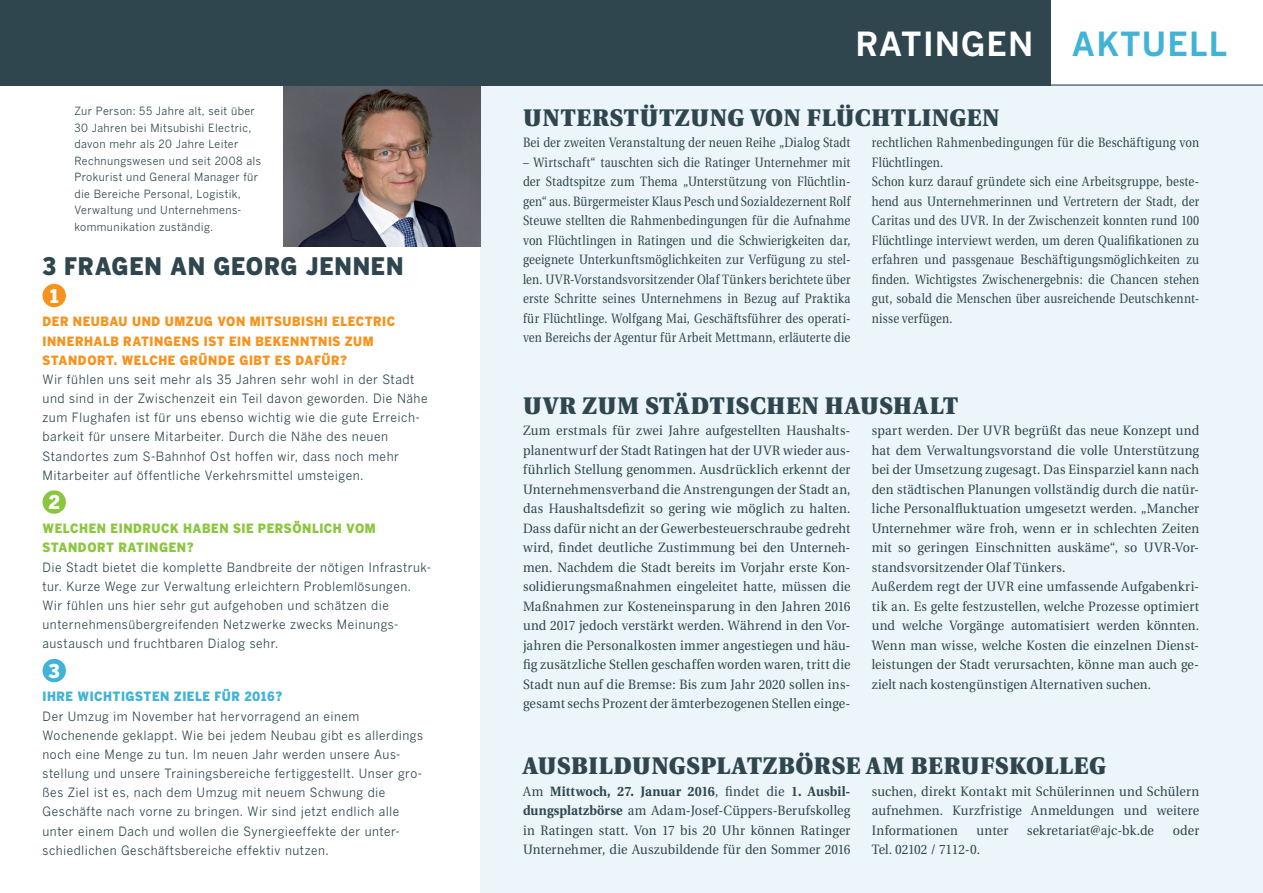
<style>
.page{position:relative;width:1263px;height:893px;background:#fff}
.page>*{position:absolute;margin:0;border:0;box-sizing:border-box;transform-origin:0 0}
.t1{font:700 33px "Benton Gothic";letter-spacing:.03em;color:#fff}
.t2{font:900 24px "Utopia";letter-spacing:.035em;color:#2f464e;scale:.95 1}
.t3{font:900 24px "Benton Gothic";letter-spacing:.035em;color:#2f464e;scale:.95 1}
.t4{font:900 18.9px "Benton Gothic";color:#fff}
.t5{font:13.5px/19.5px "Utopia";letter-spacing:.01em;color:#2f464e;text-align:justify;scale:.93 1}
.t6{font:13.5px/19.5px "Utopia";letter-spacing:.01em;color:#2f464e;text-align:justify;scale:.85 1}
.t7{font:13.5px "Utopia";letter-spacing:-.01em;color:#2f464e;scale:.93 1}
.t8{font:12.75px/19.2px "Benton Gothic";letter-spacing:.04em;color:#2f464e;scale:.94 1}
.t9{font:12.75px/19.2px "Benton Gothic";letter-spacing:.04em;color:#2f464e;scale:.95 1}
.t10{font:900 12.75px/19.2px "Benton Gothic";letter-spacing:.045em;color:#f7931d;scale:.95 1}
.t11{font:900 12.75px/19.2px "Benton Gothic";letter-spacing:.045em;color:#8bc63e;scale:.95 1}
.t12{font:900 12.75px "Benton Gothic";letter-spacing:.045em;color:#41b3d5;scale:.95 1}
.t13{font:11.25px/16.5px "Benton Gothic";letter-spacing:.035em;color:#2f464e;scale:.95 1}
.s1{color:#41b3d5}
.s2{font-weight:700}
</style>
<div class="page">
<div style="left:480px;top:85px;width:783px;height:808px;background:#ecf5f9"></div>
<img style="left:284px;top:86px;width:196px;height:161px">
<div style="left:0;top:0;width:1050px;height:85px;background:#2f464e"></div>
<hr style="left:0;top:84px;width:1263px;height:2px;background:#2f464e">
<div style="left:43px;top:284px;width:23px;height:23px;background:#f7931d;border-radius:50%"></div>
<div style="left:43px;top:490px;width:23px;height:24px;background:#8bc63e;border-radius:50%"></div>
<div style="left:43px;top:659px;width:23px;height:23px;background:#41b3d5;border-radius:50%"></div>
<p class="t13" style="left:74px;top:103px;width:198px">Zur Person: 55 Jahre alt, seit über<br>30 Jahren bei Mitsubishi Electric, davon mehr als 20 Jahre Leiter<br>Rechnungswesen und seit 2008 als<br>Prokurist und General Manager für die Bereiche Personal, Logistik,<br>Verwaltung und Unternehmens&shy;kommunikation zuständig.</p>
<h2 class="t3" style="left:43px;top:251px;width:381px">3 FRAGEN AN GEORG JENNEN</h2>
<h3 class="t4" style="left:50px;top:284px;width:10px">1</h3>
<p class="t10" style="left:43px;top:312px;width:373px">DER NEUBAU UND UMZUG VON MITSUBISHI ELECTRIC<br>INNERHALB RATINGENS IST EIN BEKENNTNIS ZUM<br>STANDORT. WELCHE GRÜNDE GIBT ES DAFÜR?</p>
<p class="t9" style="left:43px;top:369px;width:407px">Wir fühlen uns seit mehr als 35 Jahren sehr wohl in der Stadt und sind in der Zwischenzeit ein Teil davon geworden. Die Nähe zum Flughafen ist für uns ebenso wichtig wie die gute Erreich&shy;barkeit für unsere Mitarbeiter. Durch die Nähe des neuen Standortes zum S-Bahnhof Ost hoffen wir, dass noch mehr Mitarbeiter auf öffentliche Verkehrsmittel umsteigen.</p>
<h3 class="t4" style="left:48px;top:490px;width:13px">2</h3>
<p class="t11" style="left:43px;top:519px;width:352px">WELCHEN EINDRUCK HABEN SIE PERSÖNLICH VOM<br>STANDORT RATINGEN?</p>
<p class="t8" style="left:43px;top:557px;width:415px">Die Stadt bietet die komplette Bandbreite der nötigen Infrastruk&shy;tur. Kurze Wege zur Verwaltung erleichtern Problemlösungen.<br>Wir fühlen uns hier sehr gut aufgehoben und schätzen die unternehmensübergreifenden Netzwerke zwecks Meinungs&shy;austausch und fruchtbaren Dialog sehr.</p>
<h3 class="t4" style="left:49px;top:659px;width:13px">3</h3>
<p class="t12" style="left:43px;top:689px;width:254px">IHRE WICHTIGSTEN ZIELE FÜR 2016?</p>
<p class="t8" style="left:43px;top:706px;width:406px">Der Umzug im November hat hervorragend an einem Wochenende geklappt. Wie bei jedem Neubau gibt es allerdings noch eine Menge zu tun. Im neuen Jahr werden unsere Aus&shy;stellung und unsere Trainingsbereiche fertiggestellt. Unser gro&shy;ßes Ziel ist es, nach dem Umzug mit neuem Schwung die Geschäfte nach vorne zu bringen. Wir sind jetzt endlich alle unter einem Dach und wollen die Synergieeffekte der unter&shy;schiedlichen Geschäftsbereiche effektiv nutzen.</p>
<h1 class="t1" style="left:855px;top:23px;width:374px">RATINGEN <span class="s1">AKTUELL</span></h1>
<h2 class="t2" style="left:523px;top:104px;width:503px">UNTERSTÜTZUNG VON FLÜCHTLINGEN</h2>
<p class="t6" style="left:523px;top:133px;width:387px">Bei der zweiten Veranstaltung der neuen Reihe „Dialog Stadt</p>
<p class="t6" style="left:523px;top:153px;width:387px">– Wirtschaft“ tauschten sich die Ratinger Unternehmer mit der Stadtspitze zum Thema „Unterstützung von Flüchtlin&shy;gen“ aus. Bürgermeister Klaus Pesch und Sozialdezernent Rolf Steuwe stellten die Rahmenbedingungen für die Aufnahme von Flüchtlingen in Ratingen und die Schwierigkeiten dar, geeignete Unterkunftsmöglichkeiten zur Verfügung zu stel&shy;len. UVR-Vorstandsvorsitzender Olaf Tünkers berichtete über erste Schritte seines Unternehmens in Bezug auf Praktika für Flüchtlinge. Wolfgang Mai, Geschäftsführer des operati&shy;ven Bereichs der Agentur für Arbeit Mettmann, erläuterte die</p>
<p class="t6" style="left:872px;top:133px;width:387px;text-align:left">rechtlichen Rahmenbedingungen für die Beschäftigung von Flüchtlingen.<br>Schon kurz darauf gründete sich eine Arbeitsgruppe, beste&shy;hend aus Unternehmerinnen und Vertretern der Stadt, der Caritas und des UVR. In der Zwischenzeit konnten rund 100<br>Flüchtlinge interviewt werden, um deren Qualifikationen zu erfahren und passgenaue Beschäftigungsmöglichkeiten zu finden. Wichtigstes Zwischenergebnis: die Chancen stehen gut, sobald die Menschen über ausreichende Deutschkennt&shy;nisse verfügen.</p>
<h2 class="t2" style="left:523px;top:392px;width:460px">UVR ZUM STÄDTISCHEN HAUSHALT</h2>
<p class="t5" style="left:523px;top:421px;width:354px">Zum erstmals für zwei Jahre aufgestellten Haushalts&shy;planentwurf der Stadt Ratingen hat der UVR wieder aus&shy;führlich Stellung genommen. Ausdrücklich erkennt der Unternehmensverband die Anstrengungen der Stadt an, das Haushaltsdefizit so gering wie möglich zu halten.<br>Dass dafür nicht an der Gewerbesteuerschraube gedreht wird, findet deutliche Zustimmung bei den Unterneh&shy;men. Nachdem die Stadt bereits im Vorjahr erste Kon&shy;solidierungsmaßnahmen eingeleitet hatte, müssen die Maßnahmen zur Kosteneinsparung in den Jahren 2016 und 2017 jedoch verstärkt werden. Während in den Vor&shy;jahren die Personalkosten immer angestiegen und häu&shy;fig zusätzliche Stellen geschaffen worden waren, tritt die Stadt nun auf die Bremse: Bis zum Jahr 2020 sollen ins&shy;gesamt sechs Prozent der ämterbezogenen Stellen einge-</p>
<p class="t5" style="left:872px;top:421px;width:354px;text-align:left">spart werden. Der UVR begrüßt das neue Konzept und hat dem Verwaltungsvorstand die volle Unterstützung bei der Umsetzung zugesagt. Das Einsparziel kann nach den städtischen Planungen vollständig durch die natür&shy;liche Personalfluktuation umgesetzt werden. „Mancher Unternehmer wäre froh, wenn er in schlechten Zeiten mit so geringen Einschnitten auskäme“, so UVR-Vor&shy;standsvorsitzender Olaf Tünkers.<br>Außerdem regt der UVR eine umfassende Aufgabenkri&shy;tik an. Es gelte festzustellen, welche Prozesse optimiert und welche Vorgänge automatisiert werden könnten.<br>Wenn man wisse, welche Kosten die einzelnen Dienst&shy;leistungen der Stadt verursachten, könne man auch ge&shy;zielt nach kostengünstigen Alternativen suchen.</p>
<h2 class="t2" style="left:523px;top:752px;width:615px">AUSBILDUNGSPLATZBÖRSE AM BERUFSKOLLEG</h2>
<p class="t5" style="left:523px;top:782px;width:354px">Am <span class="s2">Mittwoch, 27. Januar 2016</span>, findet die <span class="s2">1. Ausbil&shy;dungsplatzbörse</span> am Adam-Josef-Cüppers-Berufskolleg in Ratingen statt. Von 17 bis 20 Uhr können Ratinger Unternehmer, die Auszubildende für den Sommer 2016</p>
<p class="t5" style="left:872px;top:782px;width:354px">suchen, direkt Kontakt mit Schülerinnen und Schülern aufnehmen. Kurzfristige Anmeldungen und weitere Informationen</p>
<p class="t5" style="left:976px;top:821px;width:36px">unter</p>
<p class="t5" style="left:1027px;top:821px;width:138px">sekretariat@ajc-bk.de</p>
<p class="t5" style="left:1173px;top:821px;width:30px">oder</p>
<p class="t7" style="left:872px;top:842px;width:118px">Tel. 02102 / 7112-0.</p>
</div>
